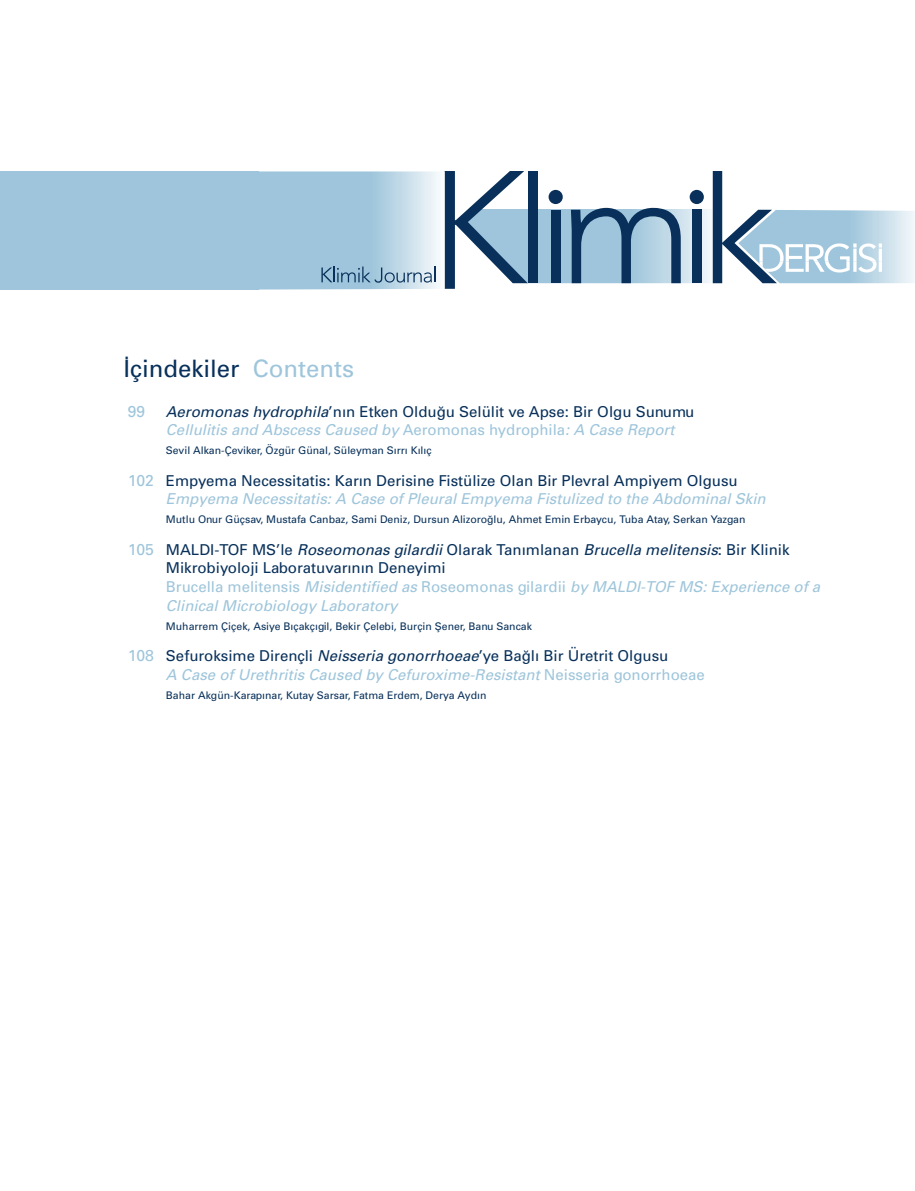
<style>
.page{position:relative;width:915px;height:1191px;background:#fff}
.page>*{position:absolute;margin:0;border:0;box-sizing:border-box;transform-origin:0 0}
.t1{font:24px "Univers Tr";color:#08305a}
.t2{font:15.75px "Univers Tr";color:#9ec5db}
.t3{font:15px/18.8px "Univers Tr";color:#08305a}
.t4{font:15px/18.8px "Univers Italic Tr";color:#9ec5db}
.t5{font:10.5px "Univers Tr";color:#08305a}
.s1{color:#9ec5db}
.s2{font-family:"Univers Italic Tr"}
.s3{font-family:"Univers Tr"}
.s4{font-size:15.75px;color:#9ec5db}
</style>
<div class="page">
<svg style="left:258px;top:171px;width:656px;height:118px"></svg>
<div style="left:0;top:171px;width:258px;height:118px;background:#9ec5db"></div>
<p class="t1" style="left:123px;top:354px;width:232px">İçindekiler <span class="s1">Contents</span></p>
<p class="t2" style="left:128px;top:401px;width:19px">99</p>
<p class="t3" style="left:166px;top:402px;width:529px"><span class="s2">Aeromonas hydrophila</span>’nın Etken Olduğu Selülit ve Apse: Bir Olgu Sunumu</p>
<p class="t4" style="left:166px;top:420px;width:509px">Cellulitis and Abscess Caused by <span class="s3">Aeromonas hydrophila</span>: A Case Report</p>
<p class="t5" style="left:166px;top:444px;width:267px">Sevil Alkan-Çeviker, Özgür Günal, Süleyman Sırrı Kılıç</p>
<p class="t3" style="left:128px;top:471px;width:611px"><span class="s4">102</span> Empyema Necessitatis: Karın Derisine Fistülize Olan Bir Plevral Ampiyem Olgusu</p>
<p class="t4" style="left:166px;top:489px;width:601px">Empyema Necessitatis: A Case of Pleural Empyema Fistulized to the Abdominal Skin</p>
<p class="t5" style="left:166px;top:513px;width:581px">Mutlu Onur Güçsav, Mustafa Canbaz, Sami Deniz, Dursun Alizoroğlu, Ahmet Emin Erbaycu, Tuba Atay, Serkan Yazgan</p>
<p class="t3" style="left:166px;top:540px;width:625px;text-indent:-38px"><span class="s4">105</span> MALDI-TOF MS’le <span class="s2">Roseomonas gilardii</span> Olarak Tanımlanan <span class="s2">Brucella melitensis</span>: Bir Klinik<br>Mikrobiyoloji Laboratuvarının Deneyimi</p>
<p class="t4" style="left:166px;top:577px;width:655px"><span class="s3">Brucella melitensis</span> Misidentified as <span class="s3">Roseomonas gilardii</span> by MALDI-TOF MS: Experience of a<br>Clinical Microbiology Laboratory</p>
<p class="t5" style="left:166px;top:619px;width:367px">Muharrem Çiçek, Asiye Bıçakçıgil, Bekir Çelebi, Burçin Şener, Banu Sancak</p>
<p class="t3" style="left:128px;top:646px;width:542px"><span class="s4">108</span> Sefuroksime Dirençli <span class="s2">Neisseria gonorrhoeae</span>’ye Bağlı Bir Üretrit Olgusu</p>
<p class="t4" style="left:166px;top:665px;width:540px">A Case of Urethritis Caused by Cefuroxime-Resistant <span class="s3">Neisseria gonorrhoeae</span></p>
<p class="t5" style="left:166px;top:688px;width:322px">Bahar Akgün-Karapınar, Kutay Sarsar, Fatma Erdem, Derya Aydın</p>
</div>
